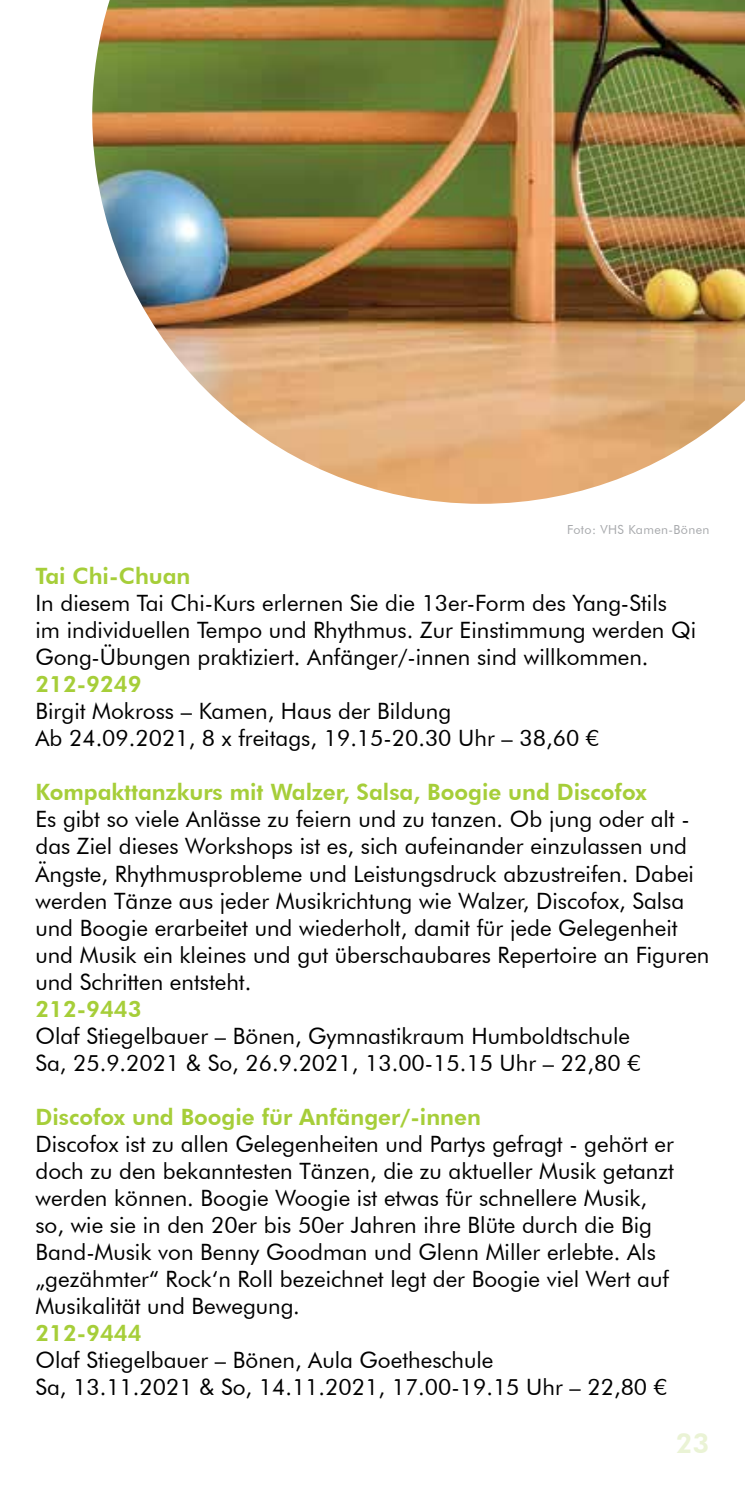
<style>
.page{position:relative;width:745px;height:1489px;background:#fff}
.page>*{position:absolute;margin:0;border:0;box-sizing:border-box;transform-origin:0 0}
.t1{font:800 27.5px "Futura BT";color:#eaf3d5}
.t2{font:22.5px/27px "Futura BT";color:#000}
.t3{font:800 22.5px "Futura BT";color:#a6ce39}
.t4{font:12.5px "Futura BT";letter-spacing:.03em;color:#a7a9ac}
</style>
<div class="page">
<img style="left:92px;top:0;width:652px;height:504px">
<p class="t4" style="left:567px;top:521px;width:144px">Foto: VHS Kamen-Bönen</p>
<p class="t3" style="left:35px;top:562px;width:156px">Tai Chi-Chuan</p>
<p class="t2" style="left:35px;top:589px;width:661px">In diesem Tai Chi-Kurs erlernen Sie die 13er-Form des Yang-Stils im individuellen Tempo und Rhythmus. Zur Einstimmung werden Qi<br>Gong-Übungen praktiziert. Anfänger/-innen sind willkommen.</p>
<p class="t3" style="left:35px;top:670px;width:107px">212-9249</p>
<p class="t2" style="left:35px;top:697px;width:565px">Birgit Mokross – Kamen, Haus der Bildung<br>Ab 24.09.2021, 8 x freitags, 19.15-20.30 Uhr – 38,60 €</p>
<p class="t3" style="left:35px;top:778px;width:612px">Kompakttanzkurs mit Walzer, Salsa, Boogie und Discofox</p>
<p class="t2" style="left:35px;top:805px;width:675px">Es gibt so viele Anlässe zu feiern und zu tanzen. Ob jung oder alt - das Ziel dieses Workshops ist es, sich aufeinander einzulassen und Ängste, Rhythmusprobleme und Leistungsdruck abzustreifen. Dabei werden Tänze aus jeder Musikrichtung wie Walzer, Discofox, Salsa und Boogie erarbeitet und wiederholt, damit für jede Gelegenheit und Musik ein kleines und gut überschaubares Repertoire an Figuren und Schritten entsteht.</p>
<p class="t3" style="left:35px;top:994px;width:107px">212-9443</p>
<p class="t2" style="left:35px;top:1021px;width:606px">Olaf Stiegelbauer – Bönen, Gymnastikraum Humboldtschule<br>Sa, 25.9.2021 &amp; So, 26.9.2021, 13.00-15.15 Uhr – 22,80 €</p>
<p class="t3" style="left:35px;top:1102px;width:447px">Discofox und Boogie für Anfänger/-innen</p>
<p class="t2" style="left:35px;top:1129px;width:639px">Discofox ist zu allen Gelegenheiten und Partys gefragt - gehört er doch zu den bekanntesten Tänzen, die zu aktueller Musik getanzt werden können. Boogie Woogie ist etwas für schnellere Musik, so, wie sie in den 20er bis 50er Jahren ihre Blüte durch die Big Band-Musik von Benny Goodman und Glenn Miller erlebte. Als „gezähmter“ Rock‘n Roll bezeichnet legt der Boogie viel Wert auf Musikalität und Bewegung.</p>
<p class="t3" style="left:35px;top:1318px;width:107px">212-9444</p>
<p class="t2" style="left:35px;top:1345px;width:632px">Olaf Stiegelbauer – Bönen, Aula Goetheschule<br>Sa, 13.11.2021 &amp; So, 14.11.2021, 17.00-19.15 Uhr – 22,80 €</p>
<p class="t1" style="left:675px;top:1426px;width:35px">23</p>
</div>
